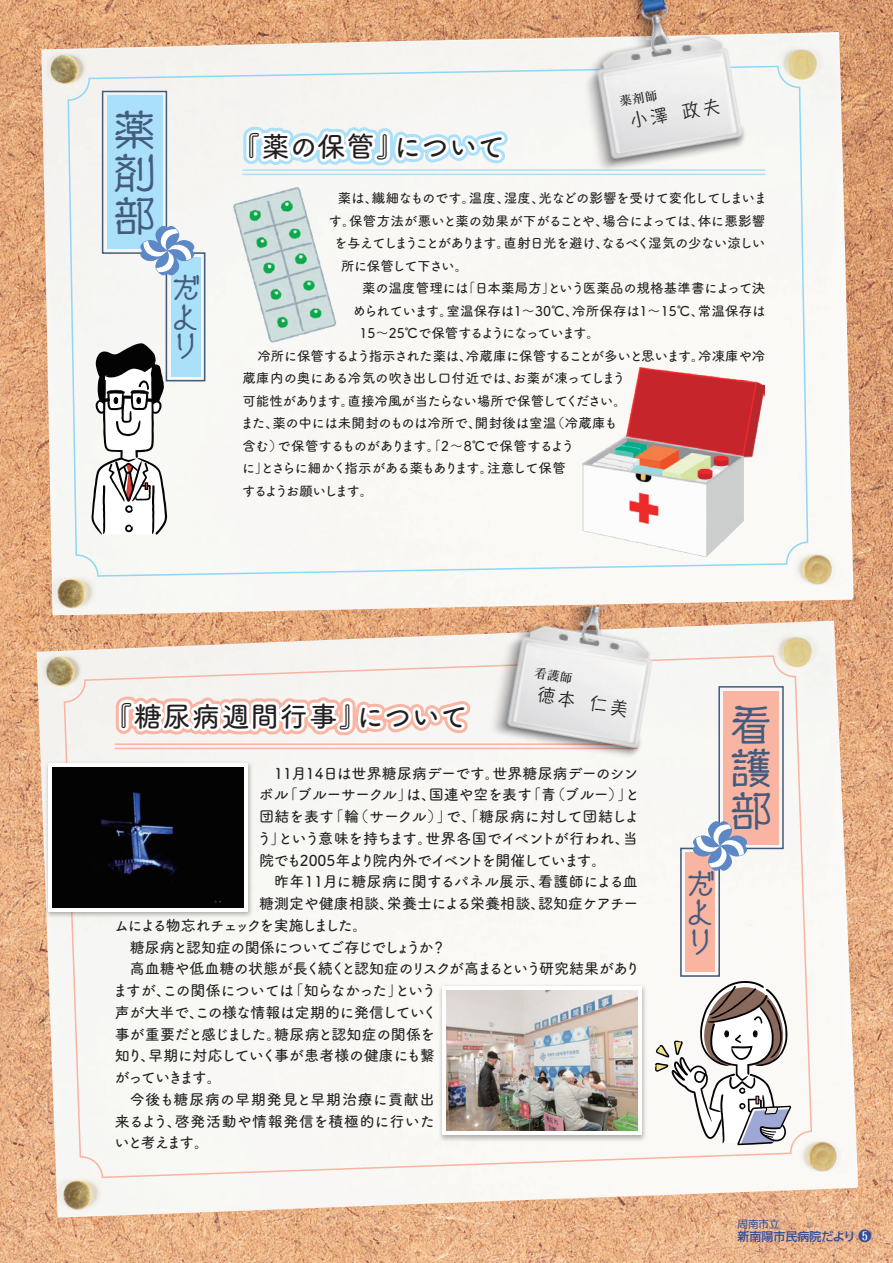
<style>
.page{position:relative;width:893px;height:1263px;background:#fff}
.page>*{position:absolute;margin:0;border:0;box-sizing:border-box;transform-origin:0 0}
.t1{font:42px/43px "DF Cinema Rin JP13 N W4";color:#435c7d;text-align:justify}
.t2{font:30px/29.5px "DF Cinema Rin JP13 N W4";color:#435c7d;text-align:justify}
.t3{font:28.5px "Tsuku A Rd Gothic Std D";letter-spacing:.025em;color:#231f20}
.t4{font:28.5px "Tsuku A Rd Gothic Std D";letter-spacing:-.005em;color:#231f20}
.t5{font:18px "DF Hannotate Std N W5";color:#231f20}
.t6{font:15px/21.8px "Tsuku A Rd Gothic Std D";letter-spacing:-.035em;color:#231f20;text-align:justify}
.t7{font:15px "Tsuku A Rd Gothic Std D";letter-spacing:.005em;color:#231f20}
.t8{font:15px "Tsuku A Rd Gothic Std D";letter-spacing:-.005em;color:#231f20}
.t9{font:15px "Tsuku A Rd Gothic Std D";letter-spacing:.02em;color:#231f20}
.t10{font:15px "Tsuku A Rd Gothic Std D";letter-spacing:.05em;color:#231f20}
.t11{font:15px "Tsuku A Rd Gothic Std D";letter-spacing:-.13em;color:#231f20}
.t12{font:15px "Tsuku A Rd Gothic Std D";letter-spacing:-.135em;color:#231f20}
.t13{font:13.5px "Tsuku A Rd Gothic Std D";letter-spacing:-.035em;color:#231f20}
.t14{font:13.5px "Tsuku A Rd Gothic Std D";letter-spacing:-.015em;color:#231f20}
.t15{font:13.5px "Tsuku A Rd Gothic Std D";letter-spacing:-.08em;color:#231f20}
.t16{font:13.5px "Tsuku A Rd Gothic Std D";color:#231f20}
.t17{font:13.5px "Tsuku A Rd Gothic Std D";letter-spacing:-.065em;color:#231f20}
.t18{font:13.5px "Tsuku A Rd Gothic Std D";letter-spacing:-.1em;color:#231f20}
.t19{font:13.5px "Tsuku A Rd Gothic Std D";letter-spacing:-.12em;color:#231f20}
.t20{font:13.5px "Tsuku A Rd Gothic Std D";letter-spacing:-.16em;color:#231f20}
.t21{font:13.5px "Tsuku A Rd Gothic Std D";letter-spacing:-.075em;color:#231f20}
.t22{font:500 13.5px "P Maru Fo Pro N";color:#fff}
.t23{font:500 12px "UD Shin Go Pro";color:#344e96}
.t24{font:10.5px "UD Shin Go Pro";color:#344e96}
.s1{color:#344e96}
</style>
<div class="page">
<img style="left:0;top:0;width:893px;height:1263px">
<img style="left:41px;top:32px;width:812px;height:583px">
<img style="left:37px;top:621px;width:821px;height:596px">
<div style="left:63px;top:654px;width:750px;height:525px;background:#f9f8f5"></div>
<div style="left:67px;top:65px;width:742px;height:512px;background:#f9f8f5"></div>
<hr style="left:242px;top:169px;width:523px;height:2px;background:#aae0f9">
<hr style="left:242px;top:174px;width:523px;height:1px;background:#aae0f9">
<svg style="left:655px;top:980px;width:136px;height:165px"></svg>
<img style="left:575px;top:0;width:175px;height:174px">
<img style="left:514px;top:605px;width:150px;height:156px">
<div style="left:685px;top:853px;width:30px;height:119px;background:#f9b4a2"></div>
<div style="left:723px;top:691px;width:56px;height:153px;background:#f9b4a2"></div>
<div style="left:680px;top:848px;width:40px;height:129px;border:2px solid #435c7d"></div>
<div style="left:718px;top:686px;width:66px;height:163px;border:2px solid #435c7d"></div>
<svg style="left:693px;top:821px;width:54px;height:50px"></svg>
<svg style="left:91px;top:0;width:423px;height:1263px"></svg>
<img style="left:229px;top:183px;width:109px;height:162px">
<img style="left:583px;top:368px;width:181px;height:188px">
<img style="left:43px;top:758px;width:213px;height:163px">
<div style="left:48px;top:763px;width:200px;height:149px;background:#fff"></div>
<img style="left:52px;top:767px;width:192px;height:140px">
<img style="left:437px;top:982px;width:213px;height:162px">
<div style="left:442px;top:986px;width:200px;height:149px;background:#fff"></div>
<img style="left:446px;top:990px;width:191px;height:141px">
<svg style="left:534px;top:666px;width:39px;height:18px"></svg>
<svg style="left:619px;top:89px;width:39px;height:18px"></svg>
<h1 class="t1" style="left:113px;top:103px;width:41px">薬剤部</h1>
<h2 class="t2" style="left:171px;top:269px;width:30px">だより</h2>
<p class="t5" style="left:627px;top:107px;width:93px;rotate:-10deg">小澤　政夫</p>
<h3 class="t4" style="left:232px;top:124px;width:275px">『薬の保管』について</h3>
<p class="t13" style="left:338px;top:188px;width:431px">薬は、繊細なものです。温度、湿度、光などの影響を受けて変化してしまいま</p>
<p class="t14" style="left:328px;top:210px;width:438px">す。保管方法が悪いと薬の効果が下がることや、場合によっては、体に悪影響</p>
<p class="t15" style="left:334px;top:233px;width:433px">を与えてしまうことがあります。直射日光を避け、なるべく湿気の少ない涼しい</p>
<p class="t21" style="left:341px;top:255px;width:129px">所に保管して下さい。</p>
<p class="t13" style="left:362px;top:278px;width:405px">薬の温度管理には｢日本薬局方｣という医薬品の規格基準書によって決</p>
<p class="t16" style="left:352px;top:300px;width:415px">められています。室温保存は１～30℃、冷所保存は１～15℃、常温保存は</p>
<p class="t19" style="left:359px;top:323px;width:242px">15～25℃で保管するようになっています。</p>
<p class="t13" style="left:257px;top:345px;width:509px">冷所に保管するよう指示された薬は、冷蔵庫に保管することが多いと思います。冷凍庫や冷</p>
<p class="t14" style="left:242px;top:368px;width:385px">蔵庫内の奥にある冷気の吹き出し口付近では、お薬が凍ってしまう</p>
<p class="t13" style="left:242px;top:390px;width:386px">可能性があります。直接冷風が当たらない場所で保管してください。</p>
<p class="t14" style="left:241px;top:413px;width:379px">また、薬の中には未開封のものは冷所で、開封後は室温（冷蔵庫も</p>
<p class="t17" style="left:242px;top:435px;width:334px">含む）で保管するものがあります。｢2～8℃で保管するよう</p>
<p class="t18" style="left:242px;top:458px;width:326px">に｣とさらに細かく指示がある薬もあります。注意して保管</p>
<p class="t20" style="left:242px;top:480px;width:133px">するようお願いします。</p>
<h3 class="t3" style="left:105px;top:694px;width:365px">『糖尿病週間行事』について</h3>
<p class="t5" style="left:540px;top:680px;width:93px;rotate:10deg">徳本　仁美</p>
<p class="t6" style="left:257px;top:761px;width:384px;text-indent:17px">11月14日は世界糖尿病デーです。世界糖尿病デーのシンボル「ブルーサークル」は、国連や空を表す「青（ブルー）」と団結を表す「輪（サークル）」で、「糖尿病に対して団結しよう」という意味を持ちます。世界各国でイベントが行われ、当院でも2005年より院内外でイベントを開催しています。</p>
<p class="t8" style="left:274px;top:870px;width:365px">昨年11月に糖尿病に関するパネル展示、看護師による血</p>
<p class="t7" style="left:259px;top:892px;width:381px">糖測定や健康相談、栄養士による栄養相談、認知症ケアチー</p>
<p class="t11" style="left:114px;top:914px;width:255px">ムによる物忘れチェックを実施しました。</p>
<p class="t6" style="left:130px;top:935px;width:318px">糖尿病と認知症の関係についてご存じでしょうか？</p>
<p class="t6" style="left:130px;top:957px;width:512px">高血糖や低血糖の状態が長く続くと認知症のリスクが高まるという研究結果があり</p>
<p class="t6" style="left:113px;top:979px;width:325px">ますが、この関係については「知らなかった」という</p>
<p class="t6" style="left:115px;top:1000px;width:324px">声が大半で、この様な情報は定期的に発信していく</p>
<p class="t6" style="left:115px;top:1022px;width:322px">事が重要だと感じました。糖尿病と認知症の関係を</p>
<p class="t6" style="left:115px;top:1044px;width:321px">知り、早期に対応していく事が患者様の健康にも繋</p>
<p class="t12" style="left:114px;top:1066px;width:109px">がっていきます。</p>
<p class="t10" style="left:130px;top:1088px;width:306px">今後も糖尿病の早期発見と早期治療に貢献出</p>
<p class="t9" style="left:115px;top:1109px;width:321px">来るよう、啓発活動や情報発信を積極的に行いた</p>
<p class="t6" style="left:115px;top:1131px;width:96px">いと考えます。</p>
<h2 class="t2" style="left:685px;top:864px;width:30px">だより</h2>
<h1 class="t1" style="left:730px;top:699px;width:41px">看護部</h1>
<p class="t24" style="left:738px;top:1215px;width:43px">周南市立</p>
<p class="t23" style="left:738px;top:1226px;width:119px">新南陽市民病院だより</p>
<p class="t22" style="left:858px;top:1225px;width:15px">●<span class="s1">❺</span></p>
</div>
